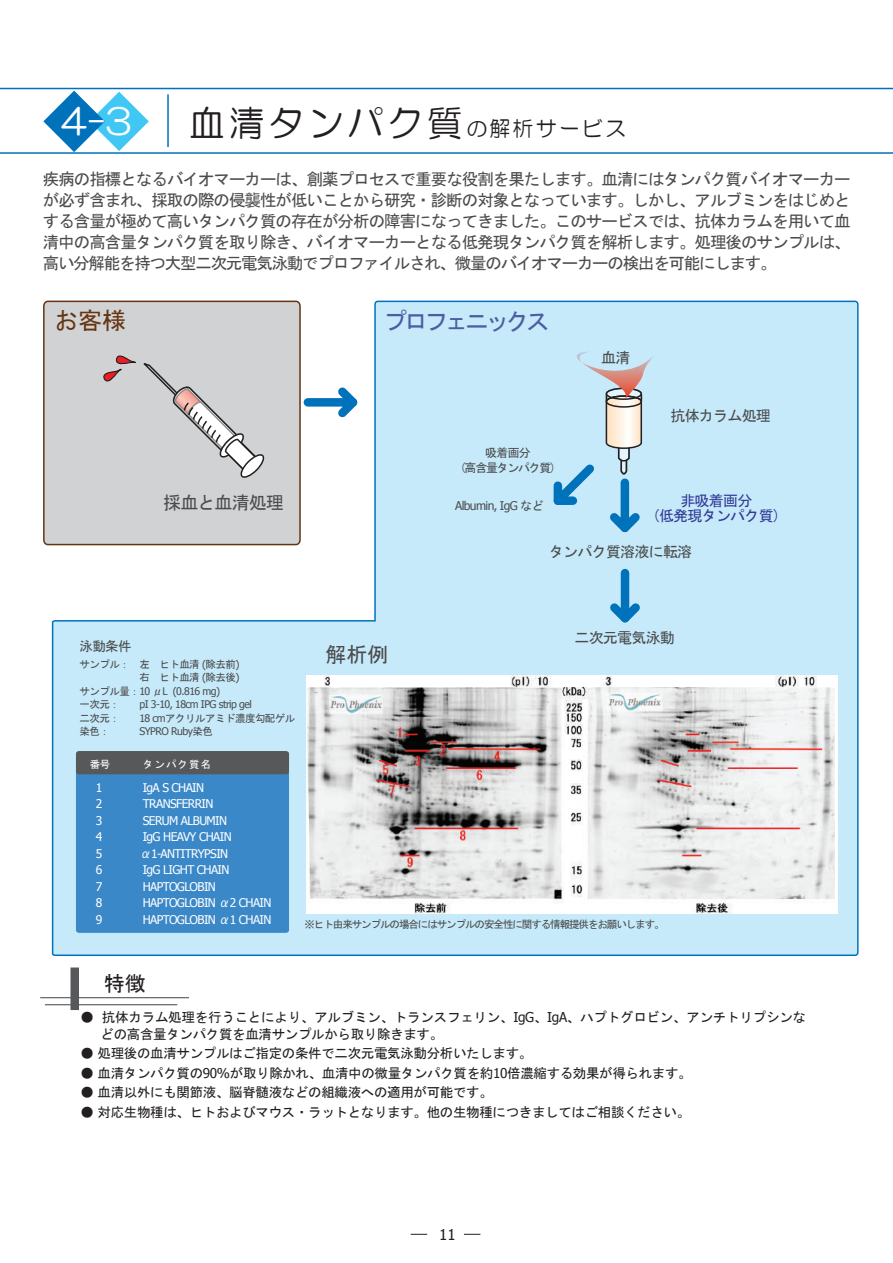
<style>
.page{position:relative;width:893px;height:1263px;background:#fff}
.page>*{position:absolute;margin:0;border:0;box-sizing:border-box;transform-origin:0 0}
.t1{font:36px "HG Maru Gothic MPRO";letter-spacing:.1em;color:#231f20}
.t2{font:36px "HG Maru Gothic MPRO";color:#fff}
.t3{font:24px "MS Gothic";letter-spacing:-.15em;color:#4c5da3}
.t4{font:24px "MS Gothic";color:#653512}
.t5{font:21px "MS Gothic";color:#4b4c4d}
.t6{font:21px "MS Gothic";color:#231f20}
.t7{font:18px "MS Gothic";letter-spacing:-.05em;color:#4b4c4d}
.t8{font:16.5px/21px "MS Gothic";letter-spacing:-.075em;color:#4b4c4d;text-align:justify}
.t9{font:15px "MS Gothic";letter-spacing:-.05em;color:#4b4c4d}
.t10{font:15px/15px "MS Gothic";letter-spacing:-.05em;color:#333b97;text-align:center}
.t11{font:15px "Tahoma";color:#231f20}
.t12{font:13.5px/16.5px "MS Gothic";letter-spacing:-.025em;color:#231f20}
.t13{font:13.5px "MS Gothic";color:#4b4c4d}
.t14{font:12px "Tahoma";letter-spacing:-.05em;color:#fff}
.t15{font:12px/15px "MS Gothic";letter-spacing:-.1em;color:#4b4c4d;text-align:center}
.t16{font:12px "Tahoma";letter-spacing:-.05em;color:#4b4c4d}
.t17{font:10.5px "MS Gothic";letter-spacing:-.1em;color:#4b4c4d}
.t18{font:10.5px "Tahoma";letter-spacing:-.05em;color:#4b4c4d}
.t19{font:10.5px "MS Gothic";letter-spacing:-.05em;color:#4b4c4d}
.t20{font:10.5px "MS Gothic";letter-spacing:.1em;color:#fff}
.s1{font-size:21px}
.s2{font-family:"MS Gothic"}
.s3{font-family:"Tahoma"}
</style>
<div class="page">
<hr style="left:0;top:88px;width:893px;height:1px;background:#0072bc">
<hr style="left:0;top:152px;width:893px;height:2px;background:#0072bc">
<svg style="left:42px;top:90px;width:107px;height:63px"></svg>
<hr style="left:167px;top:94px;width:2px;height:53px;background:#0072bc">
<svg style="left:51px;top:300px;width:808px;height:656px;fill:#c6eafa"></svg>
<div style="left:43px;top:301px;width:258px;height:244px;background:#d1d2d4;border:2px solid #653512;border-radius:4px"></div>
<img style="left:306px;top:675px;width:532px;height:239px">
<div style="left:76px;top:753px;width:213px;height:180px;background:#3b88c8;border-radius:3px"></div>
<div style="left:76px;top:751px;width:213px;height:23px;background:#57585a;border-radius:3px"></div>
<svg style="left:103px;top:355px;width:33px;height:27px"></svg>
<svg style="left:602px;top:564px;width:46px;height:75px"></svg>
<svg style="left:299px;top:380px;width:75px;height:45px"></svg>
<svg style="left:143px;top:363px;width:122px;height:115px"></svg>
<hr style="left:40px;top:997px;width:149px;height:1px;background:#57585a">
<div style="left:70px;top:967px;width:9px;height:43px;background:#57585a"></div>
<hr style="left:45px;top:1004px;width:132px;height:1px;background:#57585a">
<svg style="left:546px;top:352px;width:111px;height:196px"></svg>
<svg style="left:411px;top:1234px;width:16px;height:1px"></svg>
<svg style="left:464px;top:1234px;width:16px;height:1px"></svg>
<h1 class="t2" style="left:61px;top:103px;width:73px">4-3</h1>
<h1 class="t1" style="left:189px;top:105px;width:438px">血清タンパク質<span class="s1">の解析サービス</span></h1>
<p class="t8" style="left:43px;top:169px;width:809px">疾病の指標となるバイオマーカーは、創薬プロセスで重要な役割を果たします。血清にはタンパク質バイオマーカーが必ず含まれ、採取の際の侵襲性が低いことから研究・診断の対象となっています。しかし、アルブミンをはじめとする含量が極めて高いタンパク質の存在が分析の障害になってきました。このサービスでは、抗体カラムを用いて血清中の高含量タンパク質を取り除き、バイオマーカーとなる低発現タンパク質を解析します。処理後のサンプルは、高い分解能を持つ大型二次元電気泳動でプロファイルされ、微量のバイオマーカーの検出を可能にします。</p>
<h2 class="t4" style="left:54px;top:309px;width:73px">お客様</h2>
<h2 class="t3" style="left:383px;top:309px;width:168px">プロフェニックス</h2>
<p class="t15" style="left:460px;top:445px;width:98px">吸着画分<br>(高含量タンパク質)</p>
<p class="t7" style="left:163px;top:493px;width:122px">採血と血清処理</p>
<p class="t16" style="left:455px;top:498px;width:90px">Albumin, IgG <span class="s2">など</span></p>
<p class="t9" style="left:601px;top:350px;width:31px">血清</p>
<p class="t9" style="left:670px;top:408px;width:102px">抗体カラム処理</p>
<p class="t10" style="left:652px;top:493px;width:130px">非吸着画分<br>(低発現タンパク質)</p>
<p class="t9" style="left:549px;top:544px;width:145px">タンパク質溶液に転溶</p>
<p class="t13" style="left:80px;top:640px;width:53px">泳動条件</p>
<p class="t19" style="left:80px;top:659px;width:161px">サンプル： 左 ヒト血清 <span class="s3">(</span>除去前<span class="s3">)</span></p>
<p class="t17" style="left:139px;top:672px;width:102px">右 ヒト血清 <span class="s3">(</span>除去後<span class="s3">)</span></p>
<p class="t18" style="left:80px;top:684px;width:142px"><span class="s2">サンプル量：</span>10 <span class="s2">μ</span>L (0.816 mg)</p>
<p class="t17" style="left:80px;top:699px;width:42px">一次元：</p>
<p class="t18" style="left:139px;top:698px;width:114px">pI 3-10, 18cm IPG strip gel</p>
<p class="t17" style="left:80px;top:713px;width:42px">二次元：</p>
<p class="t19" style="left:139px;top:713px;width:157px"><span class="s3">18 cm</span>アクリルアミド濃度勾配ゲル</p>
<p class="t17" style="left:80px;top:726px;width:32px">染色：</p>
<p class="t18" style="left:139px;top:725px;width:75px">SYPRO Ruby<span class="s2">染色</span></p>
<p class="t20" style="left:90px;top:759px;width:22px">番号</p>
<p class="t20" style="left:143px;top:759px;width:70px">タンパク質名</p>
<p class="t14" style="left:96px;top:779px;width:8px">1</p>
<p class="t14" style="left:143px;top:779px;width:63px">IgA S CHAIN</p>
<p class="t14" style="left:96px;top:796px;width:8px">2</p>
<p class="t14" style="left:143px;top:796px;width:72px">TRANSFERRIN</p>
<p class="t14" style="left:96px;top:812px;width:8px">3</p>
<p class="t14" style="left:143px;top:812px;width:86px">SERUM ALBUMIN</p>
<p class="t14" style="left:96px;top:829px;width:8px">4</p>
<p class="t14" style="left:143px;top:829px;width:90px">IgG HEAVY CHAIN</p>
<p class="t14" style="left:96px;top:845px;width:8px">5</p>
<p class="t14" style="left:140px;top:845px;width:90px"><span class="s2">α</span>1-ANTITRYPSIN</p>
<p class="t14" style="left:96px;top:862px;width:8px">6</p>
<p class="t14" style="left:143px;top:862px;width:88px">IgG LIGHT CHAIN</p>
<p class="t14" style="left:96px;top:878px;width:8px">7</p>
<p class="t14" style="left:143px;top:878px;width:75px">HAPTOGLOBIN</p>
<p class="t14" style="left:96px;top:895px;width:8px">8</p>
<p class="t14" style="left:143px;top:895px;width:130px">HAPTOGLOBIN <span class="s2">α</span>2 CHAIN</p>
<p class="t14" style="left:96px;top:911px;width:8px">9</p>
<p class="t14" style="left:143px;top:911px;width:130px">HAPTOGLOBIN <span class="s2">α</span>1 CHAIN</p>
<p class="t5" style="left:326px;top:644px;width:64px">解析例</p>
<p class="t9" style="left:574px;top:630px;width:102px">二次元電気泳動</p>
<p class="t17" style="left:304px;top:919px;width:362px">※ヒト由来サンプルの場合にはサンプルの安全性に関する情報提供をお願いします。</p>
<p class="t6" style="left:104px;top:973px;width:43px">特徴</p>
<p class="t12" style="left:101px;top:1009px;width:707px;text-indent:-20px">● 抗体カラム処理を行うことにより、アルブミン、トランスフェリン、<span class="s3">IgG</span>、<span class="s3">IgA</span>、ハプトグロビン、アンチトリプシンなどの高含量タンパク質を血清サンプルから取り除きます。</p>
<p class="t12" style="left:81px;top:1045px;width:453px">● 処理後の血清サンプルはご指定の条件で二次元電気泳動分析いたします。</p>
<p class="t12" style="left:81px;top:1065px;width:613px">● 血清タンパク質の<span class="s3">90%</span>が取り除かれ、血清中の微量タンパク質を約<span class="s3">10</span>倍濃縮する効果が得られます。</p>
<p class="t12" style="left:81px;top:1084px;width:414px">● 血清以外にも関節液、脳脊髄液などの組織液への適用が可能です。</p>
<p class="t12" style="left:81px;top:1104px;width:611px">● 対応生物種は、ヒトおよびマウス・ラットとなります。他の生物種につきましてはご相談ください。</p>
<p class="t11" style="left:439px;top:1224px;width:18px">11</p>
</div>
